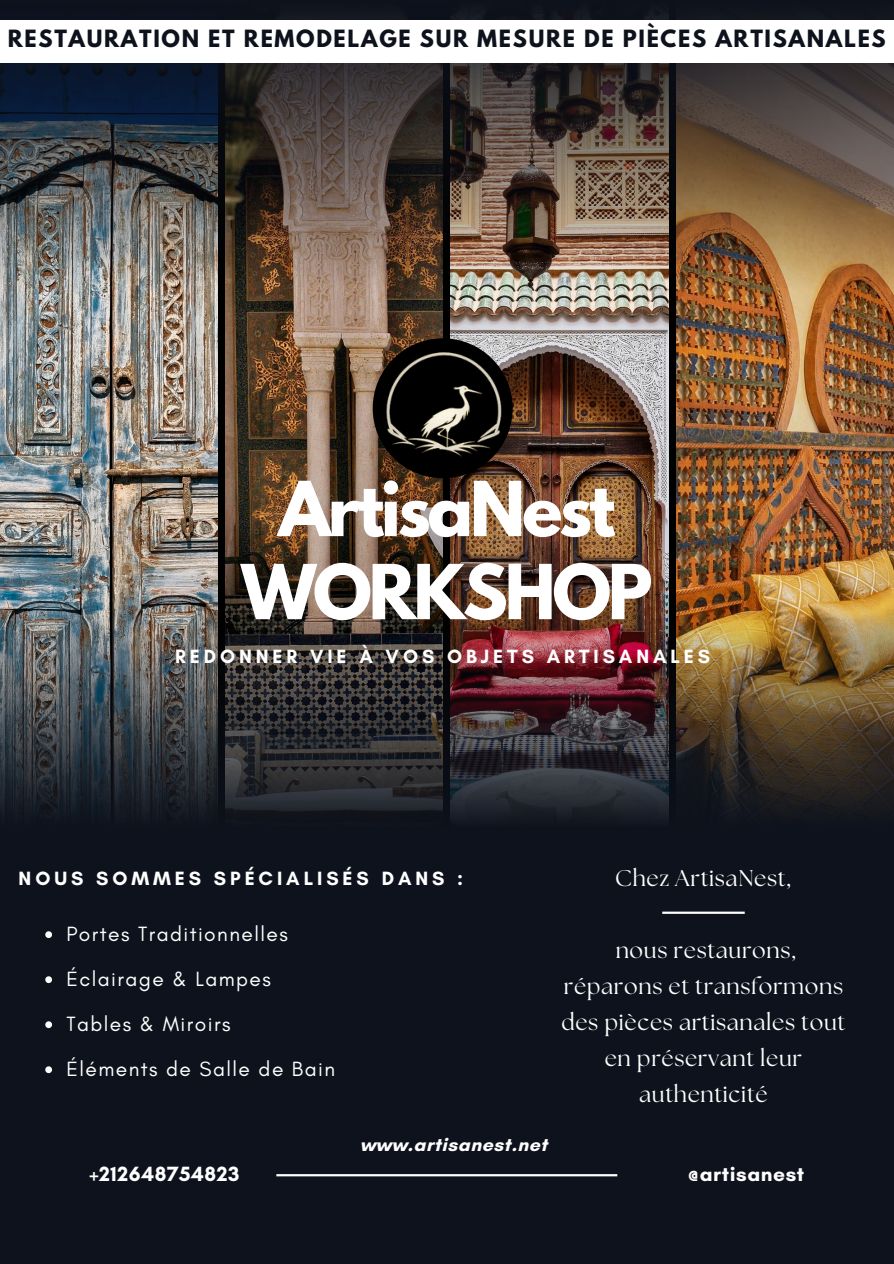
<style>
.page{position:relative;width:894px;height:1264px;background:#fff}
.page>*{position:absolute;margin:0;border:0;box-sizing:border-box;transform-origin:0 0}
.t1{font:700 67.05px "League Spartan";letter-spacing:-.05em;color:#fff}
.t2{font:22.65px/36px "The Seasons";letter-spacing:.03em;color:#fff;text-align:center}
.t3{font:21px "Glacial Indifference";letter-spacing:.07em;color:#fff}
.t4{font:700 21px "League Spartan";letter-spacing:.08em;color:#0d121c}
.t5{font:700 21px "Glacial Indifference";letter-spacing:.03em;color:#fff}
.t6{font:700 19.5px "Glacial Indifference";letter-spacing:.2em;color:#fff}
.t7{font:700 19.5px "Glacial Indifference";letter-spacing:.03em;color:#fff}
</style>
<div class="page">
<img style="left:0;top:288px;width:217px;height:320px">
<img style="left:225px;top:288px;width:217px;height:320px">
<img style="left:451px;top:288px;width:217px;height:320px">
<img style="left:676px;top:288px;width:217px;height:320px">
<img style="left:0;top:608px;width:893px;height:219px">
<img style="left:0;top:0;width:893px;height:288px">
<div style="left:0;top:827px;width:893px;height:436px;background:#0d121c"></div>
<hr style="left:662px;top:911px;width:82px;height:2px;background:#fff">
<hr style="left:276px;top:1174px;width:341px;height:2px;background:#fff">
<svg style="left:45px;top:931px;width:7px;height:7px"></svg>
<svg style="left:45px;top:976px;width:7px;height:7px"></svg>
<svg style="left:45px;top:1021px;width:7px;height:7px"></svg>
<svg style="left:45px;top:1066px;width:7px;height:7px"></svg>
<div style="left:0;top:20px;width:893px;height:42px;background:#fff"></div>
<img style="left:372px;top:338px;width:140px;height:140px;border-radius:50%">
<h5 class="t4" style="left:8px;top:28px;width:879px">RESTAURATION ET REMODELAGE SUR MESURE DE PIÈCES ARTISANALES</h5>
<p class="t1" style="left:278px;top:476px;width:338px">ArtisaNest</p>
<h2 class="t1" style="left:241px;top:559px;width:413px">WORKSHOP</h2>
<h5 class="t6" style="left:175px;top:644px;width:536px">REDONNER VIE À VOS OBJETS ARTISANALES</h5>
<h4 class="t6" style="left:19px;top:866px;width:446px">NOUS SOMMES SPÉCIALISÉS DANS :</h4>
<p class="t2" style="left:615px;top:861px;width:178px">Chez ArtisaNest,</p>
<h1 class="t3" style="left:66px;top:921px;width:223px">Portes Traditionnelles</h1>
<h6 class="t3" style="left:66px;top:966px;width:206px">Éclairage &amp; Lampes</h6>
<p class="t3" style="left:66px;top:1011px;width:165px">Tables &amp; Miroirs</p>
<p class="t3" style="left:66px;top:1056px;width:270px">Éléments de Salle de Bain</p>
<p class="t5" style="left:89px;top:1160px;width:151px">+212648754823</p>
<p class="t2" style="left:561px;top:933px;width:285px">nous restaurons, réparons et transformons des pièces artisanales tout en préservant leur authenticité</p>
<h6 class="t7" style="left:360px;top:1132px;width:189px">www.artisanest.net</h6>
<p class="t5" style="left:687px;top:1160px;width:118px">@artisanest</p>
</div>
